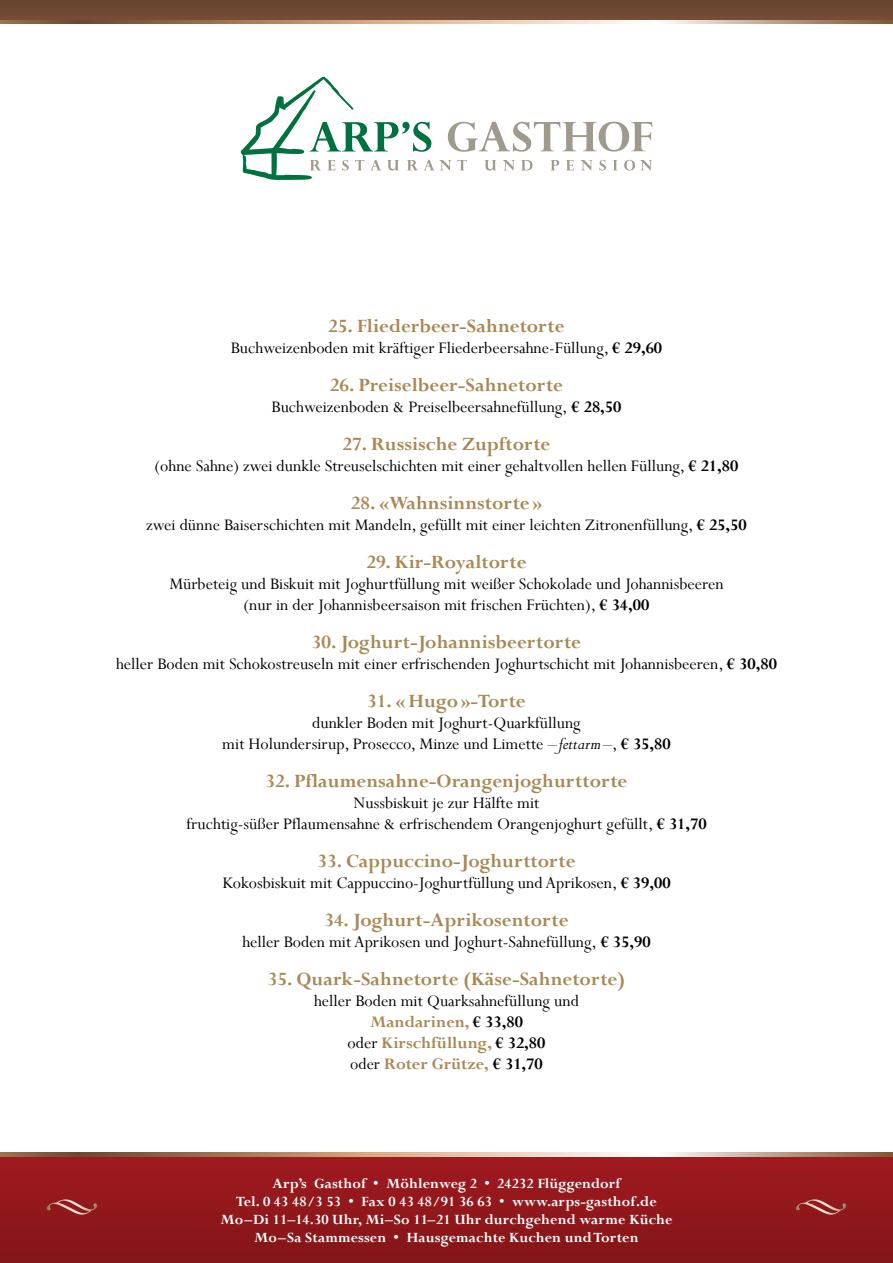
<style>
.page{position:relative;width:893px;height:1263px;background:#fff}
.page>*{position:absolute;margin:0;border:0;box-sizing:border-box;transform-origin:0 0}
.t1{font:700 21px "Perpetua";color:#a88854}
.t2{font:18px/21px "Perpetua";color:#000;text-align:center}
.t3{font:700 15.75px/18px "Perpetua";letter-spacing:.005em;color:#fff;text-align:center}
.s1{font-weight:700}
.s2{font-style:italic}
.s3{font-weight:700;color:#a88854}
</style>
<div class="page">
<div style="left:0;top:1155px;width:893px;height:108px;background:linear-gradient(to right,#91181b,#91181b)"></div>
<svg style="left:0;top:1153px;width:893px;height:4px;background:#bd9e85"></svg>
<svg style="left:241px;top:77px;width:411px;height:103px"></svg>
<svg style="left:47px;top:1199px;width:50px;height:16px"></svg>
<svg style="left:796px;top:1199px;width:50px;height:16px"></svg>
<svg style="left:0;top:20px;width:893px;height:4px;background:#bd9e85"></svg>
<div style="left:0;top:0;width:893px;height:20px;background:#6d4832"></div>
<p class="t1" style="left:328px;top:313px;width:238px">25. Fliederbeer-Sahnetorte</p>
<p class="t2" style="left:231px;top:337px;width:433px">Buchweizenboden mit kräftiger Fliederbeersahne-Füllung, <span class="s1">€ 29,60</span></p>
<p class="t1" style="left:330px;top:372px;width:235px">26. Preiselbeer-Sahnetorte</p>
<p class="t2" style="left:272px;top:396px;width:351px">Buchweizenboden &amp; Preiselbeersahnefüllung, <span class="s1">€ 28,50</span></p>
<p class="t1" style="left:343px;top:431px;width:209px">27. Russische Zupftorte</p>
<p class="t2" style="left:155px;top:455px;width:585px">(ohne Sahne) zwei dunkle Streuselschichten mit einer gehaltvollen hellen Füllung, <span class="s1">€ 21,80</span></p>
<p class="t1" style="left:351px;top:490px;width:193px">28. «Wahnsinnstorte »</p>
<p class="t2" style="left:146px;top:514px;width:602px">zwei dünne Baiserschichten mit Mandeln, gefüllt mit einer leichten Zitronenfüllung, <span class="s1">€ 25,50</span></p>
<p class="t1" style="left:366px;top:549px;width:162px">29. Kir-Royaltorte</p>
<p class="t2" style="left:169px;top:573px;width:556px">Mürbeteig und Biskuit mit Joghurtfüllung mit weißer Schokolade und Johannisbeeren (nur in der Johannisbeersaison mit frischen Früchten), <span class="s1">€ 34,00</span></p>
<p class="t1" style="left:312px;top:629px;width:271px">30. Joghurt-Johannisbeertorte</p>
<p class="t2" style="left:116px;top:653px;width:662px">heller Boden mit Schokostreuseln mit einer erfrischenden Joghurtschicht mit Johannisbeeren, <span class="s1">€ 30,80</span></p>
<p class="t1" style="left:367px;top:688px;width:160px">31. «Hugo»-Torte</p>
<p class="t2" style="left:222px;top:712px;width:450px">dunkler Boden mit Joghurt-Quarkfüllung<br>mit Holundersirup, Prosecco, Minze und Limette <span class="s2">–fettarm–</span>, <span class="s1">€ 35,80</span></p>
<p class="t1" style="left:266px;top:768px;width:363px">32. Pflaumensahne-Orangenjoghurttorte</p>
<p class="t2" style="left:186px;top:792px;width:522px">Nussbiskuit je zur Hälfte mit<br>fruchtig-süßer Pflaumensahne &amp; erfrischendem Orangenjoghurt gefüllt, <span class="s1">€ 31,70</span></p>
<p class="t1" style="left:317px;top:848px;width:260px">33. Cappuccino-Joghurttorte</p>
<p class="t2" style="left:222px;top:872px;width:450px">Kokosbiskuit mit Cappuccino-Joghurtfüllung und Aprikosen, <span class="s1">€ 39,00</span></p>
<p class="t1" style="left:324px;top:907px;width:246px">34. Joghurt-Aprikosentorte</p>
<p class="t2" style="left:242px;top:931px;width:410px">heller Boden mit Aprikosen und Joghurt-Sahnefüllung, <span class="s1">€ 35,90</span></p>
<p class="t1" style="left:268px;top:966px;width:359px">35. Quark-Sahnetorte (Käse-Sahnetorte)</p>
<p class="t2" style="left:314px;top:990px;width:266px">heller Boden mit Quarksahnefüllung und<br><span class="s3">Mandarinen,</span> <span class="s1">€ 33,80<br></span>oder <span class="s3">Kirschfüllung,</span> <span class="s1">€ 32,80<br></span>oder <span class="s3">Roter Grütze,</span> <span class="s1">€ 31,70</span></p>
<p class="t3" style="left:220px;top:1174px;width:453px">Arp’s Gasthof • Möhlenweg 2 • 24232 Flüggendorf<br>Tel. 0 43 48/3 53 • Fax 0 43 48/91 36 63 • www.arps-gasthof.de Mo–Di 11–14.30 Uhr, Mi–So 11–21 Uhr durchgehend warme Küche Mo–Sa Stammessen • Hausgemachte Kuchen und Torten</p>
</div>
